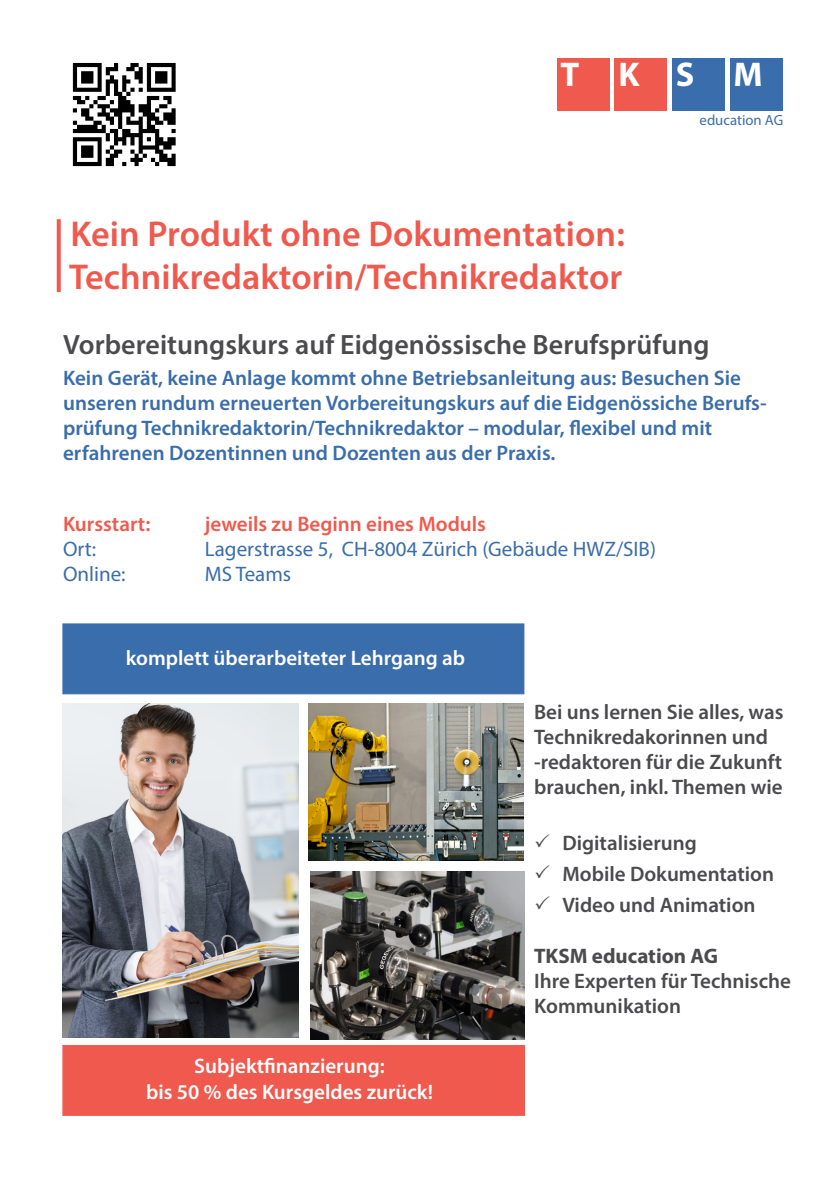
<style>
.page{position:relative;width:840px;height:1191px;background:#fff}
.page>*{position:absolute;margin:0;border:0;box-sizing:border-box;transform-origin:0 0}
.Titel_1{font:600 36px/43.2px "Myriad Pro";color:#f0594d}
.t1{font:700 34.4px "Myriad Pro";color:#fff}
.Titel_2{font:600 28px "Myriad Pro";color:#4b4a4d}
.Titel_2-2{font:600 21px/25.2px "Myriad Pro";color:#396dab}
._80__neben_Block{font:600 21px/25.2px "Myriad Pro";color:#4b4a4d}
.t2{font:600 21px/25.2px "Myriad Pro";color:#fff;text-align:center}
.Ausbildungsorte{font:21px "Myriad Pro";color:#396dab}
.Ausbildungsorte-2{font:600 21px "Myriad Pro";color:#f0594d}
.t3{font:14.8px "Myriad Pro";color:#396dab}
.s1{font-weight:700}
</style>
<div class="page">
<svg style="left:57px;top:219px;width:4px;height:73px"></svg>
<img style="left:62px;top:703px;width:237px;height:334px">
<div style="left:556px;top:58px;width:53px;height:53px;background:#f0594d"></div>
<div style="left:614px;top:58px;width:52px;height:53px;background:#f0594d"></div>
<div style="left:672px;top:58px;width:52px;height:53px;background:#396dab"></div>
<div style="left:729px;top:58px;width:52px;height:53px;background:#396dab"></div>
<div style="left:62px;top:623px;width:462px;height:71px;background:#396dab;border:1px solid #396dab"></div>
<img style="left:72px;top:62px;width:104px;height:105px">
<img style="left:308px;top:703px;width:215px;height:157px">
<img style="left:310px;top:872px;width:214px;height:167px">
<div style="left:62px;top:1045px;width:462px;height:70px;background:#f0594d"></div>
<p class="t1" style="left:560px;top:52px;width:203px">TKSM</p>
<p class="t3" style="left:699px;top:111px;width:85px">education AG</p>
<p class="Titel_1" style="left:69px;top:212px;width:557px">Kein Produkt ohne Dokumentation:<br>Technikredaktorin/Technikredaktor</p>
<p class="Titel_2" style="left:63px;top:327px;width:647px">Vorbereitungskurs auf Eidgenössische Berufsprüfung</p>
<p class="Titel_2-2" style="left:63px;top:364px;width:704px">Kein Gerät, keine Anlage kommt ohne Betriebsanleitung aus: Besuchen Sie unseren rundum erneuerten Vorbereitungskurs auf die Eidgenössiche Berufs&shy;prüfung Technikredaktorin/Technikredaktor – modular, flexibel und mit erfahrenen Dozentinnen und Dozenten aus der Praxis.</p>
<p class="Ausbildungsorte-2" style="left:63px;top:510px;width:89px">Kursstart:</p>
<p class="Ausbildungsorte-2" style="left:205px;top:510px;width:282px">jeweils zu Beginn eines Moduls</p>
<p class="Ausbildungsorte" style="left:63px;top:536px;width:35px">Ort:</p>
<p class="Ausbildungsorte" style="left:205px;top:536px;width:452px">Lagerstrasse 5, CH-8004 Zürich (Gebäude HWZ/SIB)</p>
<p class="Ausbildungsorte" style="left:63px;top:561px;width:64px">Online:</p>
<p class="Ausbildungsorte" style="left:205px;top:561px;width:88px">MS Teams</p>
<p class="t2" style="left:126px;top:645px;width:341px">komplett überarbeiteter Lehrgang ab</p>
<p class="t2" style="left:146px;top:1053px;width:288px">Subjektfinanzierung:<br>bis 50 % des Kursgeldes zurück!</p>
<p class="_80__neben_Block" style="left:533px;top:698px;width:251px">Bei uns lernen Sie alles, was<br>Technikredakorinnen und -redaktoren für die Zukunft brauchen, inkl. Themen wie</p>
<p class="_80__neben_Block" style="left:533px;top:830px;width:164px">✓ Digitalisierung</p>
<p class="_80__neben_Block" style="left:533px;top:861px;width:241px">✓ Mobile Dokumentation</p>
<p class="_80__neben_Block" style="left:533px;top:892px;width:223px">✓ Video und Animation</p>
<p class="_80__neben_Block" style="left:533px;top:942px;width:258px"><span class="s1">TKSM education AG<br></span>Ihre Experten für Technische<br>Kommunikation</p>
</div>
